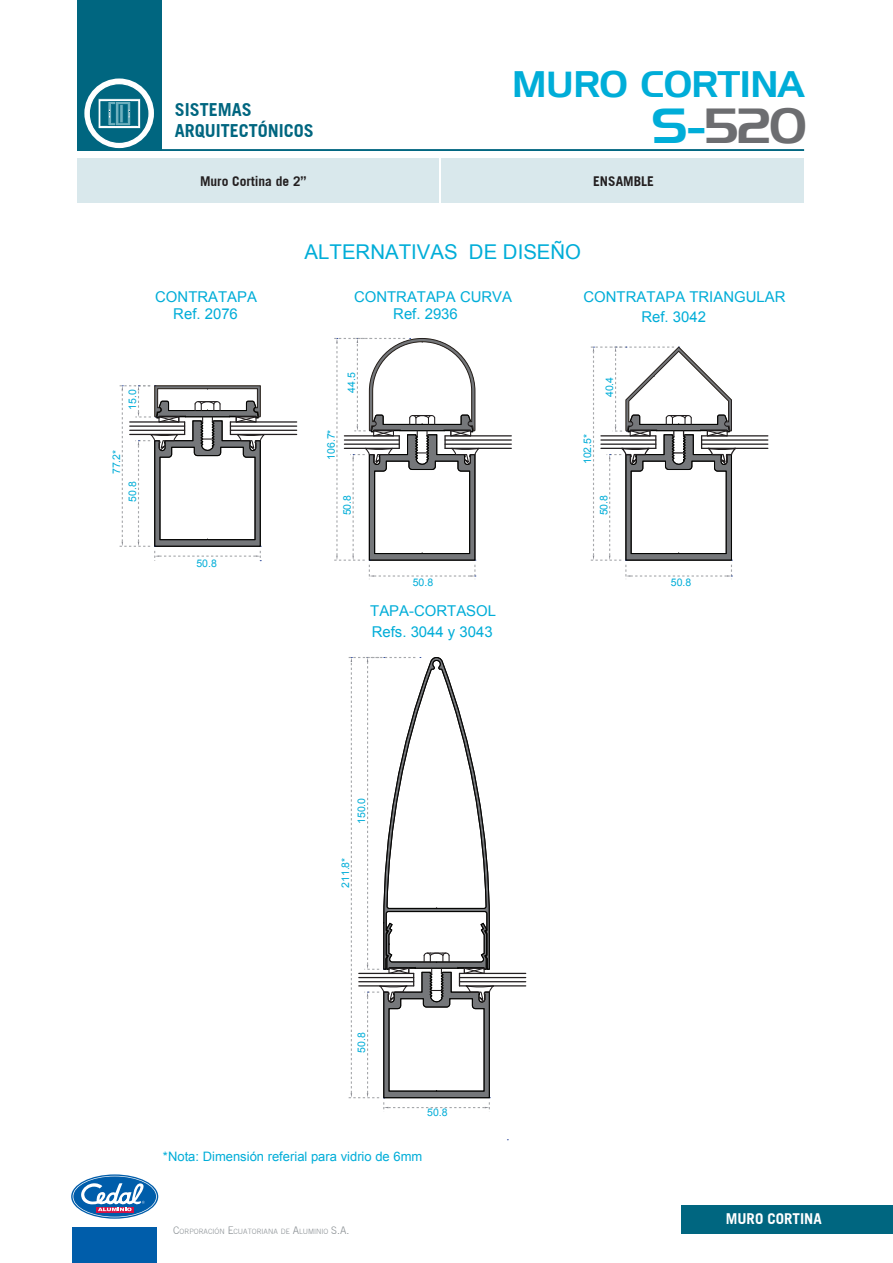
<style>
.page{position:relative;width:893px;height:1263px;background:#fff}
.page>*{position:absolute;margin:0;border:0;box-sizing:border-box;transform-origin:0 0}
.t1{font:48px "Handel Gothic BT";color:#6c6d70}
.t2{font:36px "Handel Gothic BT";letter-spacing:-.01em;color:#00add8}
.t3{font:20.4px "Arial";color:#00add8}
.t4{font:700 18px/21.6px "Trade Gothic";color:#006680}
.t5{font:700 15px "Trade Gothic";color:#fff}
.t6{font:14.85px "Arial";color:#00add8}
.t7{font:700 13.5px "Trade Gothic";color:#231f20}
.t8{font:13.05px "Arial";color:#00add8}
.t9{font:10.5px "Arial";color:#00add8}
.t10{font:300 7.35px "Trade Gothic";color:#888e92}
.s1{color:#00add8}
.s2{font-size:10.5px}
</style>
<div class="page">
<div style="left:73px;top:1228px;width:84px;height:35px;background:#005daa"></div>
<svg style="left:71px;top:1174px;width:87px;height:45px"></svg>
<svg style="left:73px;top:1176px;width:83px;height:41px"></svg>
<svg style="left:97px;top:1211px;width:37px;height:1px"></svg>
<svg style="left:81px;top:1182px;width:68px;height:29px"></svg>
<hr style="left:77px;top:149px;width:727px;height:2px;background:#006680">
<div style="left:77px;top:0;width:84px;height:150px;background:#006680"></div>
<svg style="left:84px;top:78px;width:70px;height:70px"></svg>
<svg style="left:89px;top:83px;width:61px;height:61px"></svg>
<div style="left:681px;top:1205px;width:212px;height:28px;background:#006680"></div>
<div style="left:77px;top:158px;width:362px;height:44px;background:#d9e8ec"></div>
<div style="left:442px;top:158px;width:362px;height:44px;background:#d9e8ec"></div>
<hr style="left:230px;top:434px;width:67px;height:1px;background:#231f20">
<hr style="left:230px;top:430px;width:67px;height:1px;background:#231f20">
<hr style="left:230px;top:425px;width:67px;height:2px;background:#231f20">
<hr style="left:230px;top:421px;width:67px;height:2px;background:#231f20">
<hr style="left:445px;top:448px;width:66px;height:1px;background:#231f20">
<hr style="left:445px;top:443px;width:66px;height:2px;background:#231f20">
<hr style="left:445px;top:439px;width:66px;height:2px;background:#231f20">
<hr style="left:445px;top:435px;width:66px;height:1px;background:#231f20">
<hr style="left:702px;top:448px;width:66px;height:1px;background:#231f20">
<hr style="left:702px;top:443px;width:66px;height:2px;background:#231f20">
<hr style="left:702px;top:439px;width:66px;height:2px;background:#231f20">
<hr style="left:702px;top:435px;width:66px;height:1px;background:#231f20">
<hr style="left:459px;top:985px;width:67px;height:1px;background:#231f20">
<hr style="left:459px;top:981px;width:67px;height:1px;background:#231f20">
<hr style="left:459px;top:977px;width:67px;height:1px;background:#231f20">
<hr style="left:459px;top:973px;width:67px;height:1px;background:#231f20">
<svg style="left:119px;top:385px;width:149px;height:176px"></svg>
<svg style="left:334px;top:338px;width:149px;height:241px"></svg>
<svg style="left:590px;top:346px;width:150px;height:233px"></svg>
<svg style="left:348px;top:657px;width:149px;height:455px"></svg>
<p class="t4" style="left:175px;top:98px;width:141px">SISTEMAS<br>ARQUITECTÓNICOS</p>
<h2 class="t2" style="left:512px;top:62px;width:293px">MURO CORTINA</h2>
<h1 class="t1" style="left:651px;top:96px;width:157px"><span class="s1">S-</span>520</h1>
<p class="t7" style="left:200px;top:173px;width:108px">Muro Cortina de 2”</p>
<p class="t7" style="left:593px;top:173px;width:62px">ENSAMBLE</p>
<p class="t6" style="left:155px;top:287px;width:103px">CONTRATAPA</p>
<p class="t6" style="left:173px;top:303px;width:66px">Ref. 2076</p>
<p class="t9" style="left:125px;top:410px;width:22px;rotate:-90deg">15.0</p>
<p class="t9" style="left:109px;top:474px;width:26px;rotate:-90deg">77.2*</p>
<p class="t9" style="left:125px;top:501px;width:22px;rotate:-90deg">50.8</p>
<p class="t9" style="left:196px;top:556px;width:22px">50.8</p>
<h3 class="t3" style="left:305px;top:237px;width:278px">ALTERNATIVAS DE DISEÑO</h3>
<p class="t6" style="left:354px;top:286px;width:160px">CONTRATAPA CURVA</p>
<p class="t6" style="left:393px;top:304px;width:66px">Ref. 2936</p>
<p class="t6" style="left:583px;top:287px;width:204px">CONTRATAPA TRIANGULAR</p>
<p class="t6" style="left:641px;top:307px;width:66px">Ref. 3042</p>
<p class="t9" style="left:344px;top:393px;width:22px;rotate:-90deg">44.5</p>
<p class="t9" style="left:602px;top:397px;width:22px;rotate:-90deg">40.4</p>
<p class="t9" style="left:324px;top:460px;width:32px;rotate:-90deg">106.7*</p>
<p class="t9" style="left:340px;top:515px;width:22px;rotate:-90deg">50.8</p>
<p class="t9" style="left:580px;top:464px;width:32px;rotate:-90deg">102.5*</p>
<p class="t9" style="left:596px;top:515px;width:22px;rotate:-90deg">50.8</p>
<p class="t9" style="left:413px;top:575px;width:22px">50.8</p>
<p class="t6" style="left:370px;top:601px;width:127px">TAPA-CORTASOL</p>
<p class="t6" style="left:372px;top:621px;width:122px">Refs. 3044 y 3043</p>
<p class="t9" style="left:671px;top:575px;width:22px">50.8</p>
<p class="t9" style="left:354px;top:824px;width:28px;rotate:-90deg">150.0</p>
<p class="t9" style="left:338px;top:888px;width:32px;rotate:-90deg">211.8*</p>
<p class="t9" style="left:354px;top:1053px;width:22px;rotate:-90deg">50.8</p>
<p class="t9" style="left:427px;top:1105px;width:22px">50.8</p>
<p class="t8" style="left:163px;top:1147px;width:261px">*Nota: Dimensión referial para vidrio de 6mm</p>
<p class="t10" style="left:173px;top:1227px;width:178px"><span class="s2">C</span>ORPORACIÓN <span class="s2">E</span>CUATORIANA DE <span class="s2">A</span>LUMINIO <span class="s2">S.A.</span></p>
<p class="t5" style="left:726px;top:1209px;width:97px">MURO CORTINA</p>
</div>
